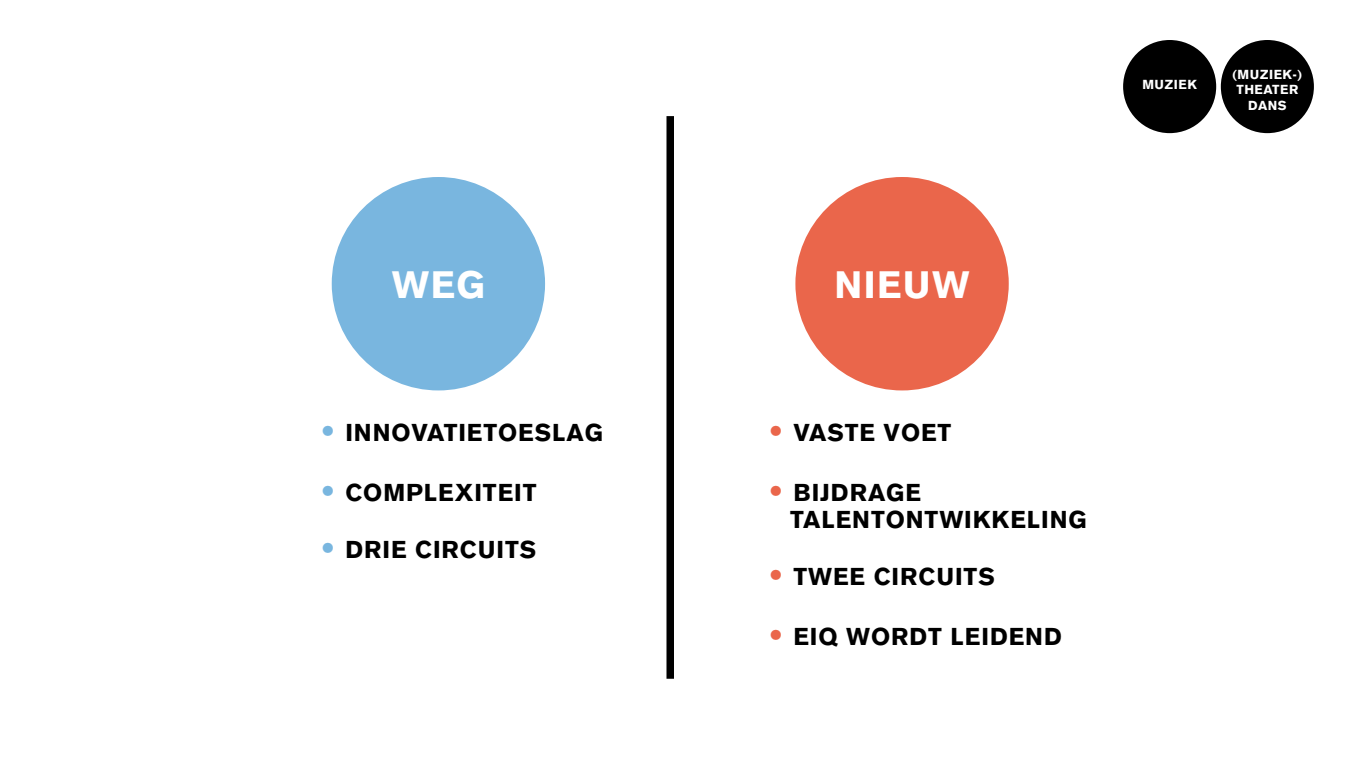
<style>
.page{position:relative;width:1361px;height:766px;background:#fff}
.page>*{position:absolute;margin:0;border:0;box-sizing:border-box;transform-origin:0 0}
.t1{font:900 37.5px "Akzidenz Grotesk";letter-spacing:.04em;color:#fff}
.t2{font:900 24px/27px "Akzidenz Grotesk";letter-spacing:.04em;color:#000}
.t3{font:900 12.9px/15.5px "Akzidenz Grotesk";color:#fff;text-align:center}
.s1{font-weight:300;font-size:28.5px;color:#79b6df}
.s2{font-weight:300;font-size:28.5px;color:#ea664b}
</style>
<div class="page">
<div style="left:666px;top:116px;width:8px;height:562px;background:#000"></div>
<div style="left:795px;top:177px;width:213px;height:213px;background:#ea664b;border-radius:50%"></div>
<div style="left:332px;top:177px;width:213px;height:213px;background:#79b6df;border-radius:50%"></div>
<div style="left:1123px;top:40px;width:93px;height:93px;background:#000;border-radius:50%"></div>
<div style="left:1221px;top:40px;width:93px;height:93px;background:#000;border-radius:50%"></div>
<p class="t3" style="left:1142px;top:77px;width:40px">MUZIEK</p>
<p class="t3" style="left:1232px;top:66px;width:45px">(MUZIEK</p>
<p class="t3" style="left:1292px;top:66px;width:11px">-)</p>
<p class="t3" style="left:1236px;top:82px;width:28px">THEATER<br>DANS</p>
<h1 class="t1" style="left:392px;top:262px;width:95px">WEG</h1>
<h1 class="t1" style="left:834px;top:262px;width:137px">NIEUW</h1>
<p class="t2" style="left:321px;top:419px;width:283px"><span class="s1">•</span> INNOVATIETOESLAG</p>
<p class="t2" style="left:321px;top:479px;width:217px"><span class="s1">•</span> COMPLEXITEIT</p>
<p class="t2" style="left:321px;top:536px;width:217px"><span class="s1">•</span> DRIE CIRCUITS</p>
<p class="t2" style="left:769px;top:419px;width:184px"><span class="s2">•</span> VASTE VOET</p>
<p class="t2" style="left:790px;top:479px;width:298px;text-indent:-21px"><span class="s2">•</span> BIJDRAGE<br>TALENTONTWIKKELING</p>
<p class="t2" style="left:769px;top:563px;width:227px"><span class="s2">•</span> TWEE CIRCUITS</p>
<p class="t2" style="left:769px;top:623px;width:140px"><span class="s2">•</span> EIQ WORDT</p>
<p class="t2" style="left:950px;top:623px;width:17px">LEIDEND</p>
</div>
